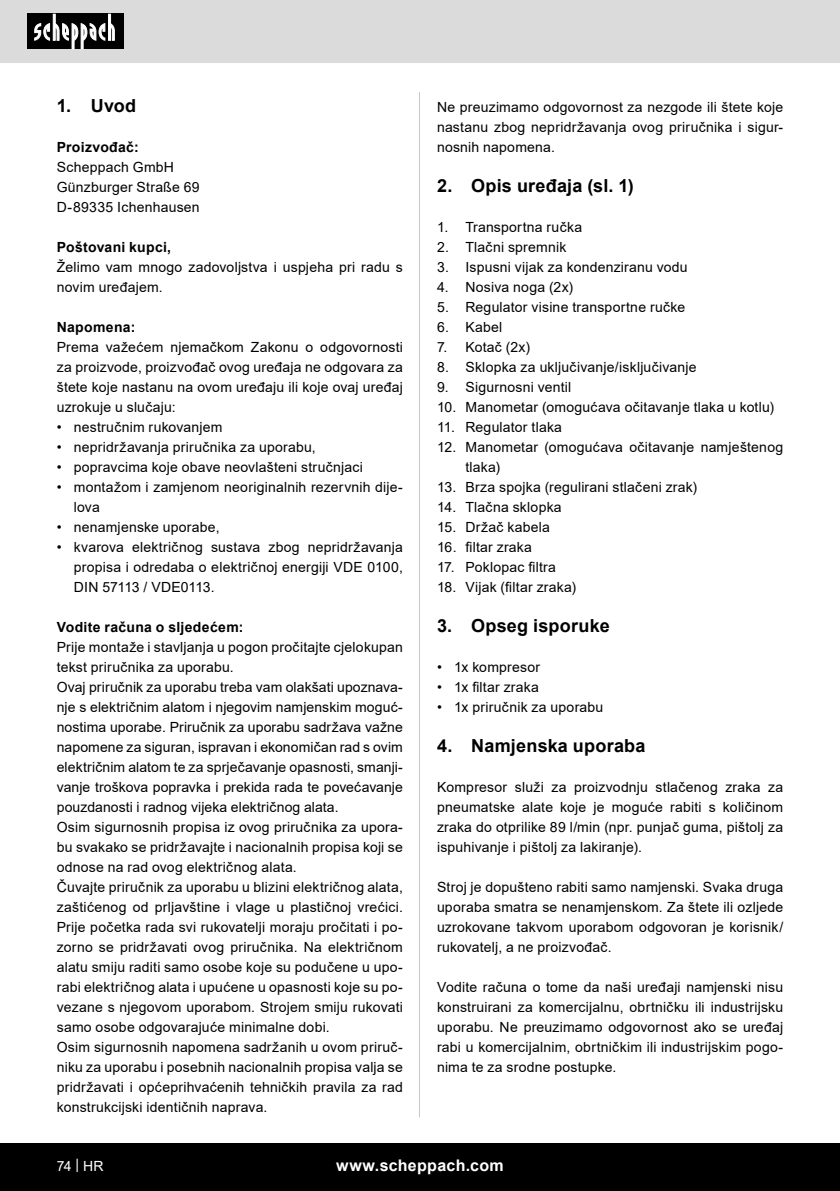
<style>
.page{position:relative;width:840px;height:1191px;background:#fff}
.page>*{position:absolute;margin:0;border:0;box-sizing:border-box;transform-origin:0 0}
.t1{font:700 18px "Arial";letter-spacing:.015em;color:#000}
.t2{font:700 16px "Arial";letter-spacing:.02em;color:#fff}
.Basiseinstellung{font:14px/20px "Arial";letter-spacing:.015em;color:#000;text-align:justify}
.Subheadline{font:700 14px "Arial";letter-spacing:.02em;color:#000}
.t3{font:14px "Arial";color:#fff}
</style>
<div class="page">
<div style="left:0;top:0;width:839px;height:63px;background:#dbdbdb"></div>
<div style="left:0;top:1143px;width:839px;height:48px;background:#000"></div>
<div style="left:27px;top:14px;width:96px;height:35px;background:#000"></div>
<svg style="left:34px;top:14px;width:81px;height:35px"></svg>
<hr style="left:419px;top:92px;width:1px;height:1025px;background:#c7c7c7">
<p class="t1" style="left:57px;top:93px;width:81px">1. Uvod</p>
<p class="Subheadline" style="left:57px;top:137px;width:83px">Proizvođač:</p>
<p class="Basiseinstellung" style="left:57px;top:157px;width:119px">Scheppach GmbH</p>
<p class="Basiseinstellung" style="left:57px;top:177px;width:144px">Günzburger Straße 69</p>
<p class="Basiseinstellung" style="left:57px;top:197px;width:144px">D-89335 Ichenhausen</p>
<p class="Subheadline" style="left:57px;top:237px;width:116px">Poštovani kupci,</p>
<p class="Basiseinstellung" style="left:57px;top:257px;width:347px">Želimo vam mnogo zadovoljstva i uspjeha pri radu s novim uređajem.</p>
<p class="Subheadline" style="left:57px;top:317px;width:80px">Napomena:</p>
<p class="Basiseinstellung" style="left:57px;top:337px;width:347px">Prema važećem njemačkom Zakonu o odgovornosti za proizvode, proizvođač ovog uređaja ne odgovara za štete koje nastanu na ovom uređaju ili koje ovaj uređaj uzrokuje u slučaju:</p>
<p class="Basiseinstellung" style="left:57px;top:417px;width:167px">• nestručnim rukovanjem</p>
<p class="Basiseinstellung" style="left:57px;top:437px;width:260px">• nepridržavanja priručnika za uporabu,</p>
<p class="Basiseinstellung" style="left:57px;top:457px;width:307px">• popravcima koje obave neovlašteni stručnjaci</p>
<p class="Basiseinstellung" style="left:74px;top:477px;width:330px;text-indent:-17px">• montažom i zamjenom neoriginalnih rezervnih dije&shy;lova</p>
<p class="Basiseinstellung" style="left:57px;top:517px;width:164px">• nenamjenske uporabe,</p>
<p class="Basiseinstellung" style="left:74px;top:537px;width:330px;text-indent:-17px">• kvarova električnog sustava zbog nepridržavanja propisa i odredaba o električnoj energiji VDE 0100, DIN 57113 / VDE0113.</p>
<p class="Subheadline" style="left:57px;top:617px;width:188px">Vodite računa o sljedećem:</p>
<p class="Basiseinstellung" style="left:57px;top:637px;width:347px">Prije montaže i stavljanja u pogon pročitajte cjelokupan tekst priručnika za uporabu.</p>
<p class="Basiseinstellung" style="left:57px;top:677px;width:347px">Ovaj priručnik za uporabu treba vam olakšati upoznava&shy;nje s električnim alatom i njegovim namjenskim moguć&shy;nostima uporabe. Priručnik za uporabu sadržava važne napomene za siguran, ispravan i ekonomičan rad s ovim električnim alatom te za sprječavanje opasnosti, smanji&shy;vanje troškova popravka i prekida rada te povećavanje pouzdanosti i radnog vijeka električnog alata.</p>
<p class="Basiseinstellung" style="left:57px;top:817px;width:347px">Osim sigurnosnih propisa iz ovog priručnika za upora&shy;bu svakako se pridržavajte i nacionalnih propisa koji se odnose na rad ovog električnog alata.</p>
<p class="Basiseinstellung" style="left:57px;top:877px;width:347px">Čuvajte priručnik za uporabu u blizini električnog alata, zaštićenog od prljavštine i vlage u plastičnoj vrećici.<br>Prije početka rada svi rukovatelji moraju pročitati i po&shy;zorno se pridržavati ovog priručnika. Na električnom alatu smiju raditi samo osobe koje su podučene u upo&shy;rabi električnog alata i upućene u opasnosti koje su po&shy;vezane s njegovom uporabom. Strojem smiju rukovati samo osobe odgovarajuće minimalne dobi.</p>
<p class="Basiseinstellung" style="left:57px;top:1037px;width:347px">Osim sigurnosnih napomena sadržanih u ovom priruč&shy;niku za uporabu i posebnih nacionalnih propisa valja se pridržavati i općeprihvaćenih tehničkih pravila za rad konstrukcijski identičnih naprava.</p>
<p class="Basiseinstellung" style="left:437px;top:97px;width:347px">Ne preuzimamo odgovornost za nezgode ili štete koje nastanu zbog nepridržavanja ovog priručnika i sigur&shy;nosnih napomena.</p>
<p class="t1" style="left:437px;top:173px;width:198px">2. Opis uređaja (sl. 1)</p>
<p class="Basiseinstellung" style="left:437px;top:217px;width:146px">1. Transportna ručka</p>
<p class="Basiseinstellung" style="left:437px;top:237px;width:131px">2. Tlačni spremnik</p>
<p class="Basiseinstellung" style="left:437px;top:257px;width:252px">3. Ispusni vijak za kondenziranu vodu</p>
<p class="Basiseinstellung" style="left:437px;top:277px;width:138px">4. Nosiva noga (2x)</p>
<p class="Basiseinstellung" style="left:437px;top:297px;width:250px">5. Regulator visine transportne ručke</p>
<p class="Basiseinstellung" style="left:437px;top:317px;width:67px">6. Kabel</p>
<p class="Basiseinstellung" style="left:437px;top:337px;width:94px">7. Kotač (2x)</p>
<p class="Basiseinstellung" style="left:437px;top:357px;width:261px">8. Sklopka za uključivanje/isključivanje</p>
<p class="Basiseinstellung" style="left:437px;top:377px;width:136px">9. Sigurnosni ventil</p>
<p class="Basiseinstellung" style="left:437px;top:397px;width:338px">10. Manometar (omogućava očitavanje tlaka u kotlu)</p>
<p class="Basiseinstellung" style="left:437px;top:417px;width:126px">11. Regulator tlaka</p>
<p class="Basiseinstellung" style="left:465px;top:437px;width:319px;text-indent:-28px">12. Manometar (omogućava očitavanje namještenog tlaka)</p>
<p class="Basiseinstellung" style="left:437px;top:477px;width:262px">13. Brza spojka (regulirani stlačeni zrak)</p>
<p class="Basiseinstellung" style="left:437px;top:497px;width:126px">14. Tlačna sklopka</p>
<p class="Basiseinstellung" style="left:437px;top:517px;width:114px">15. Držač kabela</p>
<p class="Basiseinstellung" style="left:437px;top:537px;width:96px">16. filtar zraka</p>
<p class="Basiseinstellung" style="left:437px;top:557px;width:120px">17. Poklopac filtra</p>
<p class="Basiseinstellung" style="left:437px;top:577px;width:140px">18. Vijak (filtar zraka)</p>
<p class="t1" style="left:437px;top:613px;width:174px">3. Opseg isporuke</p>
<p class="Basiseinstellung" style="left:437px;top:657px;width:105px">• 1x kompresor</p>
<p class="Basiseinstellung" style="left:437px;top:677px;width:103px">• 1x filtar zraka</p>
<p class="Basiseinstellung" style="left:437px;top:697px;width:168px">• 1x priručnik za uporabu</p>
<p class="t1" style="left:437px;top:733px;width:210px">4. Namjenska uporaba</p>
<p class="Basiseinstellung" style="left:437px;top:777px;width:347px">Kompresor služi za proizvodnju stlačenog zraka za pneumatske alate koje je moguće rabiti s količinom zraka do otprilike 89 l/min (npr. punjač guma, pištolj za ispuhivanje i pištolj za lakiranje).</p>
<p class="Basiseinstellung" style="left:437px;top:877px;width:347px">Stroj je dopušteno rabiti samo namjenski. Svaka druga uporaba smatra se nenamjenskom. Za štete ili ozljede uzrokovane takvom uporabom odgovoran je korisnik/ rukovatelj, a ne proizvođač.</p>
<p class="Basiseinstellung" style="left:437px;top:977px;width:347px">Vodite računa o tome da naši uređaji namjenski nisu konstruirani za komercijalnu, obrtničku ili industrijsku uporabu. Ne preuzimamo odgovornost ako se uređaj rabi u komercijalnim, obrtničkim ili industrijskim pogo&shy;nima te za srodne postupke.</p>
<p class="t3" style="left:57px;top:1156px;width:48px">74 | HR</p>
<p class="t2" style="left:336px;top:1154px;width:169px">www.scheppach.com</p>
</div>
